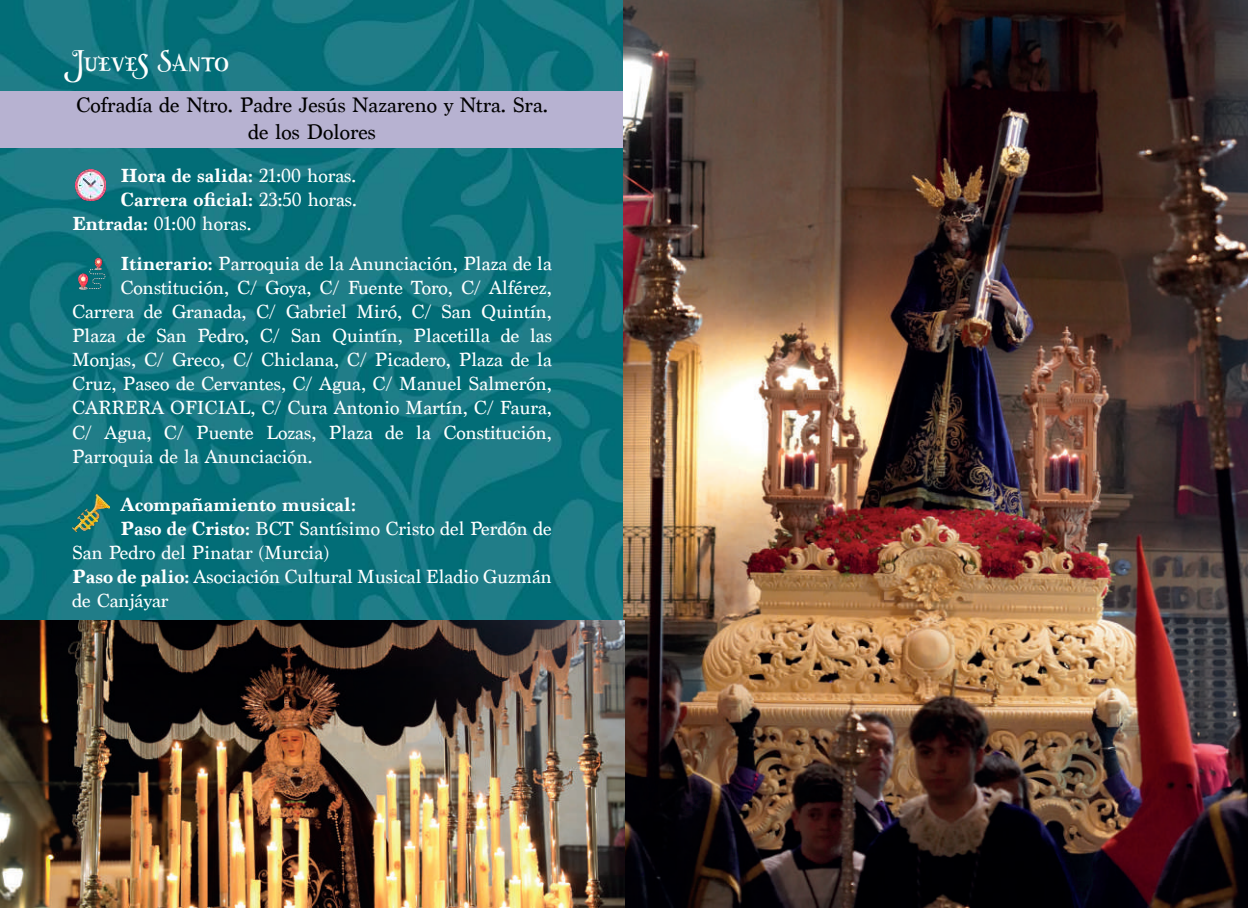
<style>
.page{position:relative;width:1248px;height:908px;background:#fff}
.page>*{position:absolute;margin:0;border:0;box-sizing:border-box;transform-origin:0 0}
.t1{font:34px "Misteri Caps";color:#fff}
.t2{font:22px/26.4px "Marion";color:#000;text-align:center}
.t3{font:20px "Marion";color:#fff}
.t4{font:700 20px "Marion";color:#fff}
.s1{font-weight:400}
.s2{font-weight:700}
</style>
<div class="page">
<img style="left:0;top:0;width:623px;height:620px">
<div style="left:0;top:91px;width:623px;height:56px;background:#b7b2d1"></div>
<img style="left:623px;top:0;width:624px;height:907px">
<img style="left:74px;top:255px;width:34px;height:36px">
<img style="left:76px;top:169px;width:30px;height:31px">
<img style="left:72px;top:494px;width:37px;height:37px">
<img style="left:0;top:620px;width:624px;height:287px">
<h1 class="t1" style="left:72px;top:40px;width:159px">Jueves Santo</h1>
<p class="t2" style="left:76px;top:92px;width:473px">Cofradía de Ntro. Padre Jesús Nazareno y Ntra. Sra. de los Dolores</p>
<p class="t4" style="left:120px;top:164px;width:237px">Hora de salida: <span class="s1">21:00 horas.</span></p>
<p class="t4" style="left:120px;top:188px;width:238px">Carrera oficial: <span class="s1">23:50 horas.</span></p>
<p class="t3" style="left:72px;top:212px;width:181px"><span class="s2">Entrada:</span> 01:00 horas.</p>
<p class="t3" style="left:120px;top:252px;width:433px"><span class="s2">Itinerario:</span> Parroquia de la Anunciación, Plaza de la</p>
<p class="t3" style="left:120px;top:276px;width:433px">Constitución, C/ Goya, C/ Fuente Toro, C/ Alférez,</p>
<p class="t3" style="left:72px;top:300px;width:481px">Carrera de Granada, C/ Gabriel Miró, C/ San Quintín,</p>
<p class="t3" style="left:72px;top:324px;width:481px">Plaza de San Pedro, C/ San Quintín, Placetilla de las</p>
<p class="t3" style="left:72px;top:348px;width:481px">Monjas, C/ Greco, C/ Chiclana, C/ Picadero, Plaza de la</p>
<p class="t3" style="left:72px;top:372px;width:481px">Cruz, Paseo de Cervantes, C/ Agua, C/ Manuel Salmerón,</p>
<p class="t3" style="left:72px;top:396px;width:481px">CARRERA OFICIAL, C/ Cura Antonio Martín, C/ Faura,</p>
<p class="t3" style="left:72px;top:420px;width:481px">C/ Agua, C/ Puente Lozas, Plaza de la Constitución,</p>
<p class="t3" style="left:72px;top:444px;width:242px">Parroquia de la Anunciación.</p>
<p class="t4" style="left:120px;top:492px;width:237px">Acompañamiento musical:</p>
<p class="t3" style="left:120px;top:516px;width:433px"><span class="s2">Paso de Cristo:</span> BCT Santísimo Cristo del Perdón de</p>
<p class="t3" style="left:72px;top:540px;width:258px">San Pedro del Pinatar (Murcia)</p>
<p class="t3" style="left:72px;top:564px;width:481px"><span class="s2">Paso de palio:</span> Asociación Cultural Musical Eladio Guzmán</p>
<p class="t3" style="left:72px;top:588px;width:98px">de Canjáyar</p>
</div>
